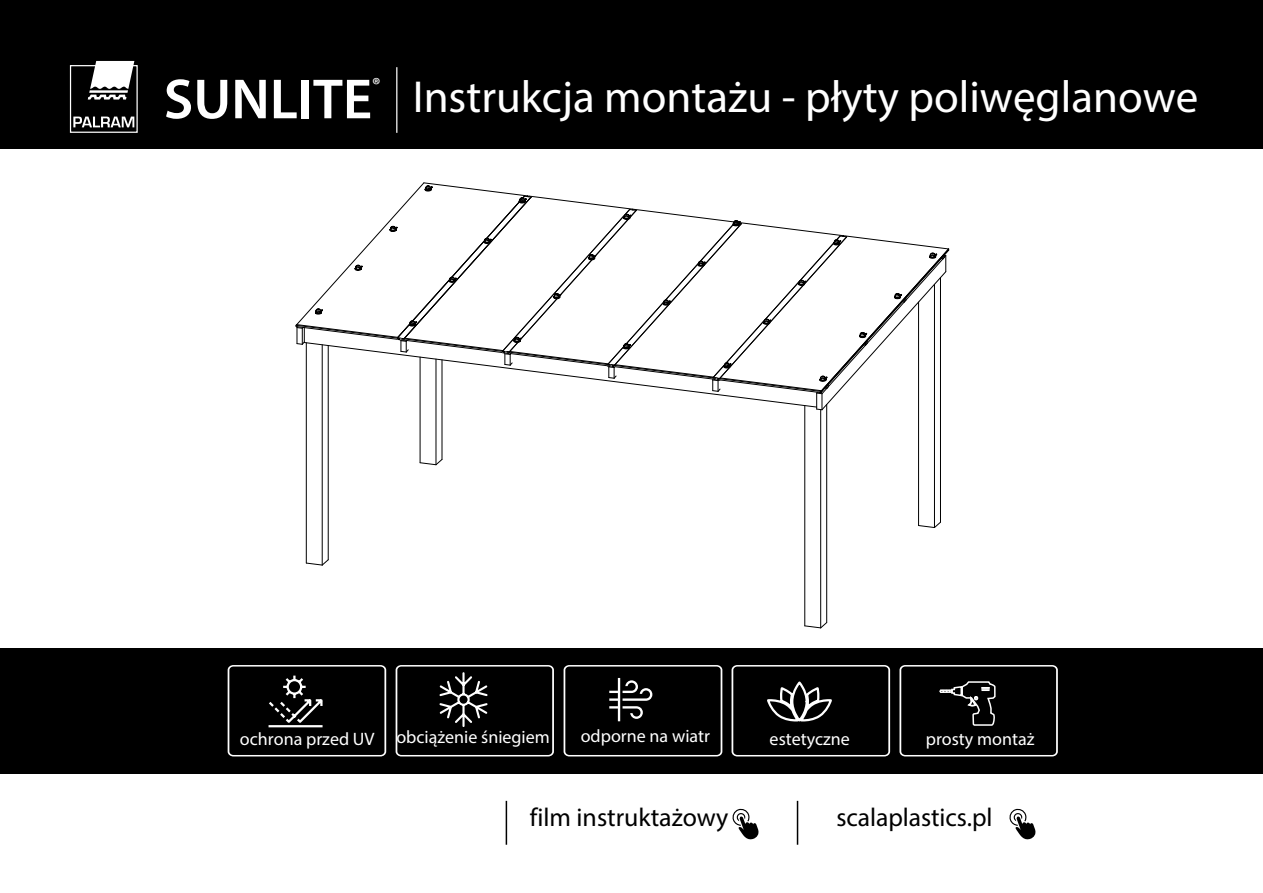
<style>
.page{position:relative;width:1263px;height:893px;background:#fff}
.page>*{position:absolute;margin:0;border:0;box-sizing:border-box;transform-origin:0 0}
.t1{font:600 57px "Myriad Pro";color:#fff}
.t2{font:45px "Myriad Pro";color:#fff}
.t3{font:25.8px "Myriad Pro";color:#000}
.t4{font:600 19.2px "Myriad Pro";color:#fff}
.t5{font:18px "Myriad Pro";color:#fff}
</style>
<div class="page">
<svg style="left:732px;top:808px;width:27px;height:32px"></svg>
<svg style="left:1009px;top:808px;width:27px;height:32px"></svg>
<hr style="left:506px;top:801px;width:1px;height:44px;background:#000">
<hr style="left:797px;top:801px;width:1px;height:44px;background:#000">
<div style="left:0;top:648px;width:1263px;height:125px;background:#000"></div>
<div style="left:732px;top:665px;width:158px;height:91px;border:2px solid #fff;border-radius:5px"></div>
<svg style="left:767px;top:681px;width:65px;height:41px"></svg>
<div style="left:564px;top:665px;width:158px;height:91px;border:2px solid #fff;border-radius:5px"></div>
<svg style="left:609px;top:678px;width:43px;height:43px"></svg>
<div style="left:228px;top:665px;width:158px;height:91px;border:2px solid #fff;border-radius:5px"></div>
<svg style="left:268px;top:675px;width:55px;height:53px"></svg>
<div style="left:899px;top:665px;width:159px;height:91px;border:2px solid #fff;border-radius:5px"></div>
<svg style="left:939px;top:681px;width:57px;height:45px"></svg>
<div style="left:396px;top:665px;width:158px;height:91px;border:2px solid #fff;border-radius:5px"></div>
<svg style="left:439px;top:672px;width:49px;height:55px"></svg>
<div style="left:0;top:0;width:1263px;height:149px;background:#000"></div>
<div style="left:70px;top:65px;width:68px;height:68px;border:1px solid #fff"></div>
<svg style="left:73px;top:117px;width:61px;height:10px"></svg>
<svg style="left:88px;top:61px;width:46px;height:39px"></svg>
<hr style="left:396px;top:67px;width:1px;height:66px;background:#fff">
<hr style="left:940px;top:278px;width:1px;height:244px;background:#000">
<hr style="left:934px;top:284px;width:1px;height:243px;background:#000">
<svg style="left:918px;top:522px;width:23px;height:6px"></svg>
<hr style="left:918px;top:302px;width:1px;height:223px;background:#000">
<hr style="left:442px;top:360px;width:1px;height:99px;background:#000">
<hr style="left:436px;top:359px;width:1px;height:106px;background:#000">
<svg style="left:420px;top:459px;width:22px;height:6px"></svg>
<hr style="left:420px;top:357px;width:1px;height:106px;background:#000">
<hr style="left:826px;top:404px;width:1px;height:219px;background:#000">
<hr style="left:820px;top:410px;width:1px;height:218px;background:#000">
<svg style="left:804px;top:622px;width:23px;height:6px"></svg>
<hr style="left:804px;top:406px;width:1px;height:220px;background:#000">
<hr style="left:328px;top:345px;width:1px;height:215px;background:#000">
<hr style="left:322px;top:345px;width:1px;height:220px;background:#000">
<svg style="left:306px;top:559px;width:23px;height:6px"></svg>
<hr style="left:306px;top:343px;width:1px;height:220px;background:#000">
<svg style="left:296px;top:182px;width:653px;height:228px"></svg>
<p class="t4" style="left:372px;top:74px;width:10px">R</p>
<h1 class="t1" style="left:164px;top:68px;width:210px">SUNLITE</h1>
<h2 class="t2" style="left:413px;top:69px;width:787px">Instrukcja montażu - płyty poliwęglanowe</h2>
<p class="t5" style="left:240px;top:728px;width:136px">ochrona przed UV</p>
<p class="t5" style="left:396px;top:725px;width:155px">obciążenie śniegiem</p>
<p class="t5" style="left:581px;top:725px;width:131px">odporne na wiatr</p>
<h3 class="t3" style="left:530px;top:801px;width:200px">film instruktażowy</h3>
<p class="t5" style="left:770px;top:728px;width:82px">estetyczne</p>
<p class="t5" style="left:926px;top:728px;width:110px">prosty montaż</p>
<h3 class="t3" style="left:836px;top:801px;width:158px">scalaplastics.pl</h3>
</div>
